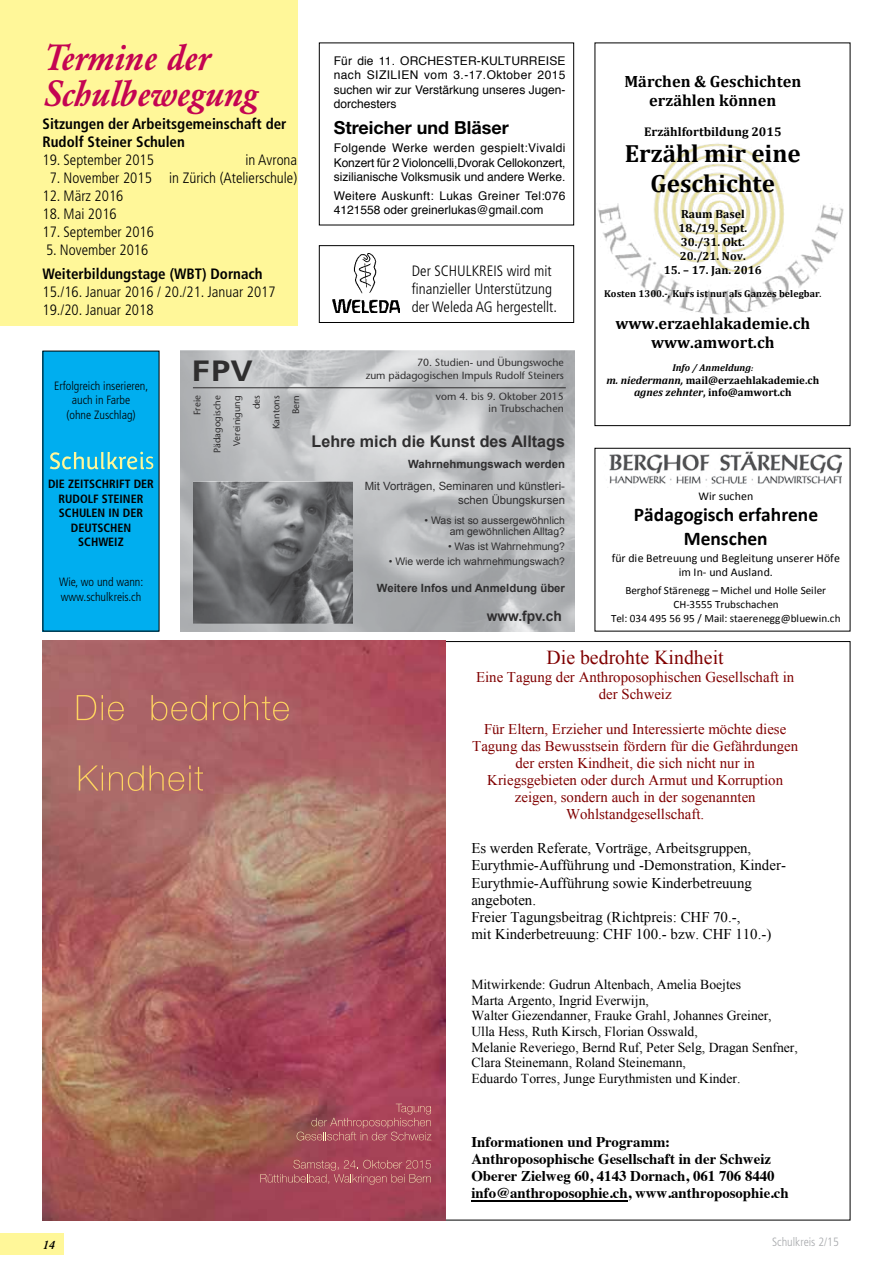
<style>
.page{position:relative;width:893px;height:1263px;background:#fff}
.page>*{position:absolute;margin:0;border:0;box-sizing:border-box;transform-origin:0 0}
.t1{font:italic 500 36px/36px "Garamond BE";color:#c40452}
.t2{font:700 28.35px "Univers";color:#2f2e2f;scale:1.09 1}
.t3{font:700 25.05px/29.2px "Cambria";color:#000;text-align:center}
.t4{font:19.8px "Times New Roman";color:#800000}
.t5{font:700 19.5px/23.7px "Calibri";color:#000;text-align:center}
.t6{font:700 18px "Helvetica Neue LT Std";color:#000}
.t7{font:700 16.35px/19.2px "Cambria";color:#000;text-align:center}
.t8{font:700 16.05px "Arial";color:#2f2e2f}
.t9{font:300 condensed 15px/18px "Frutiger LT Std";color:#000}
.t10{font:700 condensed 15px/18px "Frutiger LT Std";color:#000}
.t11{font:14.85px/17.1px "Times New Roman";color:#800000;text-align:center}
.t12{font:14.85px/17.1px "Times New Roman";color:#000}
.t13{font:700 14.85px/17.1px "Times";color:#000}
.t14{font:700 14.25px "Arial";color:#2f2e2f}
.t15{font:13.65px/15.6px "Times New Roman";color:#000}
.t16{font:700 12.6px "Cambria";letter-spacing:.005em;color:#000}
.t17{font:12px/14.4px "Helvetica";color:#000;text-align:justify}
.t18{font:300 condensed 12px/14.4px "Frutiger LT Std";color:#000}
.t19{font:700 condensed 12px/14.4px "Frutiger LT Std";color:#000;text-align:center}
.t20{font:300 condensed 12px "Frutiger LT Std";color:#a7a9ac}
.t21{font:italic 500 12px "Garamond BE";color:#000}
.t22{font:11.85px/14.7px "Calibri";letter-spacing:.005em;color:#000;text-align:center}
.t23{font:700 11.85px/13.8px "Cambria";color:#000}
.t24{font:11.4px/13.6px "Arial";color:#2f2e2f;text-align:right}
.t25{font:700 11.4px "Arial";color:#2f2e2f}
.t26{font:11.1px/13.6px "Calibri";letter-spacing:-.005em;color:#000;text-align:center}
.t27{font:700 10.95px/12.8px "Cambria";color:#000;text-align:center}
.t28{font:10.35px/12.5px "Stone Sans";color:#2f2e2f;text-align:right}
.t29{font:10.35px/10.4px "Arial";color:#2f2e2f;text-align:right}
.t30{font:700 9.9px "Cambria";letter-spacing:.005em;color:#000}
.t31{font:italic 700 9.9px "Cambria";letter-spacing:.005em;color:#000}
.t32{font:9.45px/19.6px "Stone Sans";color:#2f2e2f;text-align:right}
.s1{font-size:8.25px}
.s2{font-style:italic}
</style>
<div class="page">
<div style="left:0;top:1233px;width:64px;height:21px;background:#fff799"></div>
<div style="left:319px;top:43px;width:255px;height:182px;border:1px solid #000"></div>
<div style="left:0;top:0;width:298px;height:325px;background:#fff799"></div>
<img style="left:609px;top:451px;width:232px;height:33px">
<img style="left:598px;top:143px;width:246px;height:172px">
<img style="left:181px;top:350px;width:393px;height:281px">
<hr style="left:193px;top:387px;width:373px;height:1px;background:#2f2e2f">
<img style="left:194px;top:481px;width:158px;height:142px">
<div style="left:43px;top:351px;width:116px;height:280px;background:#00aeef"></div>
<img style="left:333px;top:254px;width:66px;height:58px">
<div style="left:319px;top:245px;width:255px;height:78px;border:1px solid #000"></div>
<svg style="left:50px;top:452px;width:103px;height:17px"></svg>
<img style="left:43px;top:640px;width:403px;height:580px">
<svg style="left:77px;top:695px;width:19px;height:25px"></svg>
<svg style="left:102px;top:695px;width:22px;height:26px"></svg>
<svg style="left:151px;top:695px;width:56px;height:26px"></svg>
<svg style="left:213px;top:695px;width:76px;height:26px;background:#b86f63"></svg>
<svg style="left:79px;top:765px;width:24px;height:25px"></svg>
<svg style="left:109px;top:765px;width:35px;height:26px"></svg>
<svg style="left:150px;top:765px;width:53px;height:26px"></svg>
<svg style="left:297px;top:1104px;width:134px;height:36px;background:#a9535f"></svg>
<svg style="left:260px;top:1160px;width:171px;height:25px;background:#ac545f"></svg>
<hr style="left:471px;top:1200px;width:157px;height:1px;background:#000">
<h1 class="t1" style="left:43px;top:39px;width:216px">Termine der<br>Schulbewegung</h1>
<p class="t10" style="left:43px;top:115px;width:245px">Sitzungen der Arbeitsgemeinschaft der<br>Rudolf Steiner Schulen</p>
<p class="t9" style="left:43px;top:151px;width:113px">19. September 2015</p>
<p class="t9" style="left:246px;top:151px;width:53px">in Avrona</p>
<p class="t9" style="left:50px;top:169px;width:249px">7. November 2015 in Zürich (Atelierschule)</p>
<p class="t9" style="left:43px;top:187px;width:82px">12. März 2016</p>
<p class="t9" style="left:43px;top:205px;width:76px">18. Mai 2016</p>
<p class="t9" style="left:43px;top:223px;width:113px">17. September 2016</p>
<p class="t9" style="left:46px;top:241px;width:104px">5. November 2016</p>
<p class="t10" style="left:43px;top:265px;width:222px">Weiterbildungstage (WBT) Dornach</p>
<p class="t9" style="left:43px;top:283px;width:235px">15./16. Januar 2016 / 20./21. Januar 2017<br>19./20. Januar 2018</p>
<p class="t17" style="left:334px;top:54px;width:233px">Für die 11. ORCHESTER-KULTURREISE nach SIZILIEN vom 3.-17.Oktober 2015 suchen wir zur Verstärkung unseres Jugen&shy;dorchesters</p>
<h3 class="t6" style="left:334px;top:116px;width:177px">Streicher und Bläser</h3>
<p class="t17" style="left:334px;top:141px;width:233px">Folgende Werke werden gespielt:Vivaldi Konzert für 2 Violoncelli,Dvorak Cellokonzert, sizilianische Volksmusik und andere Werke.</p>
<p class="t17" style="left:334px;top:189px;width:233px">Weitere Auskunft: Lukas Greiner Tel:076<br>4121558 oder greinerlukas@gmail.com</p>
<p class="t9" style="left:412px;top:262px;width:147px">Der SCHULKREIS wird mit finanzieller Unterstützung der Weleda AG hergestellt.</p>
<p class="t18" style="left:54px;top:379px;width:96px;text-align:center">Erfolgreich inserieren, auch in Farbe<br>(ohne Zuschlag)</p>
<p class="t19" style="left:48px;top:477px;width:107px">DIE ZEITSCHRIFT DER<br>RUDOLF STEINER<br>SCHULEN IN DER<br>DEUTSCHEN<br>SCHWEIZ</p>
<p class="t18" style="left:59px;top:575px;width:86px">Wie, wo und wann: www.schulkreis.ch</p>
<h2 class="t2" style="left:192px;top:353px;width:57px">FPV</h2>
<p class="t28" style="left:366px;top:357px;width:200px">70. Studien- und Übungswoche<br>zum pädagogischen Impuls Rudolf Steiners</p>
<p class="t28" style="left:436px;top:390px;width:129px">vom 4. bis 9. Oktober 2015 in Trubschachen</p>
<h3 class="t8" style="left:312px;top:430px;width:255px">Lehre mich die Kunst des Alltags</h3>
<p class="t25" style="left:408px;top:457px;width:158px">Wahrnehmungswach werden</p>
<p class="t24" style="left:365px;top:479px;width:202px">Mit Vorträgen, Seminaren und künstleri&shy;schen Übungskursen</p>
<p class="t29" style="left:425px;top:515px;width:142px">• Was ist so aussergewöhnlich am gewöhnlichen Alltag?</p>
<p class="t29" style="left:448px;top:541px;width:118px">• Was ist Wahrnehmung?</p>
<p class="t29" style="left:389px;top:556px;width:178px">• Wie werde ich wahrnehmungswach?</p>
<p class="t25" style="left:377px;top:580px;width:190px">Weitere Infos und Anmeldung über</p>
<p class="t14" style="left:487px;top:607px;width:76px">www.fpv.ch</p>
<p class="t32" style="left:187px;top:453px;width:59px;rotate:-90deg">Freie<br>Pädagogische<br>Vereinigung des<br>Kantons<br>Bern</p>
<h3 class="t7" style="left:624px;top:71px;width:178px">Märchen &amp; Geschichten erzählen können</h3>
<p class="t16" style="left:644px;top:123px;width:139px">Erzählfortbildung 2015</p>
<h3 class="t3" style="left:625px;top:138px;width:178px">Erzähl mir eine<br>Geschichte</h3>
<p class="t23" style="left:679px;top:207px;width:70px">Raum Basel<br>18./19. Sept.<br>30./31. Okt.<br>20./21. Nov.</p>
<p class="t23" style="left:664px;top:262px;width:100px">15. – 17. Jan. 2016</p>
<p class="t30" style="left:604px;top:287px;width:219px">Kosten 1300.--‐, Kurs ist nur als Ganzes belegbar<span class="s1">.</span></p>
<h3 class="t7" style="left:615px;top:313px;width:196px">www.erzaehlakademie.ch www.amwort.ch</h3>
<p class="t31" style="left:672px;top:361px;width:82px">Info / Anmeldung<span class="s1">:</span></p>
<p class="t27" style="left:606px;top:373px;width:214px"><span class="s2">m. niedermann,</span> mail@erzaehlakademie.ch <span class="s2">agnes zehnter</span>, info@amwort.ch</p>
<p class="t22" style="left:699px;top:488px;width:56px">Wir suchen</p>
<h3 class="t5" style="left:634px;top:502px;width:186px">Pädagogisch erfahrene<br>Menschen</h3>
<p class="t22" style="left:612px;top:550px;width:230px">für die Betreuung und Begleitung unserer Höfe im In--‐ und Ausland.</p>
<p class="t26" style="left:611px;top:583px;width:231px">Berghof Stärenegg – Michel und Holle Seiler<br>CH--‐3555 Trubschachen<br>Tel: 034 495 56 95 / Mail: staerenegg@bluewin.ch</p>
<h3 class="t4" style="left:547px;top:644px;width:179px">Die bedrohte Kindheit</h3>
<p class="t11" style="left:476px;top:669px;width:320px">Eine Tagung der Anthroposophischen Gesellschaft in der Schweiz</p>
<p class="t11" style="left:472px;top:720px;width:327px">Für Eltern, Erzieher und Interessierte möchte diese Tagung das Bewusstsein fördern für die Gefährdungen der ersten Kindheit, die sich nicht nur in Kriegsgebieten oder durch Armut und Korruption zeigen, sondern auch in der sogenannten Wohlstandgesellschaft.</p>
<p class="t12" style="left:471px;top:840px;width:316px">Es werden Referate, Vorträge, Arbeitsgruppen, Eurythmie-Aufführung und -Demonstration, Kinder-Eurythmie-Aufführung sowie Kinderbetreuung angeboten.<br>Freier Tagungsbeitrag (Richtpreis: CHF 70.-,<br>mit Kinderbetreuung: CHF 100.- bzw. CHF 110.-)</p>
<p class="t15" style="left:471px;top:976px;width:328px">Mitwirkende: Gudrun Altenbach, Amelia Boejtes<br>Marta Argento, Ingrid Everwijn,<br>Walter Giezendanner, Frauke Grahl, Johannes Greiner, Ulla Hess, Ruth Kirsch, Florian Osswald,<br>Melanie Reveriego, Bernd Ruf, Peter Selg, Dragan Senfner, Clara Steinemann, Roland Steinemann,<br>Eduardo Torres, Junge Eurythmisten und Kinder.</p>
<p class="t13" style="left:471px;top:1132px;width:319px">Informationen und Programm:<br>Anthroposophische Gesellschaft in der Schweiz Oberer Zielweg 60, 4143 Dornach, 061 706 8440 info@anthroposophie.ch, www.anthroposophie.ch</p>
<p class="t21" style="left:43px;top:1237px;width:13px">14</p>
<p class="t20" style="left:772px;top:1235px;width:68px">Schulkreis 2/15</p>
</div>
